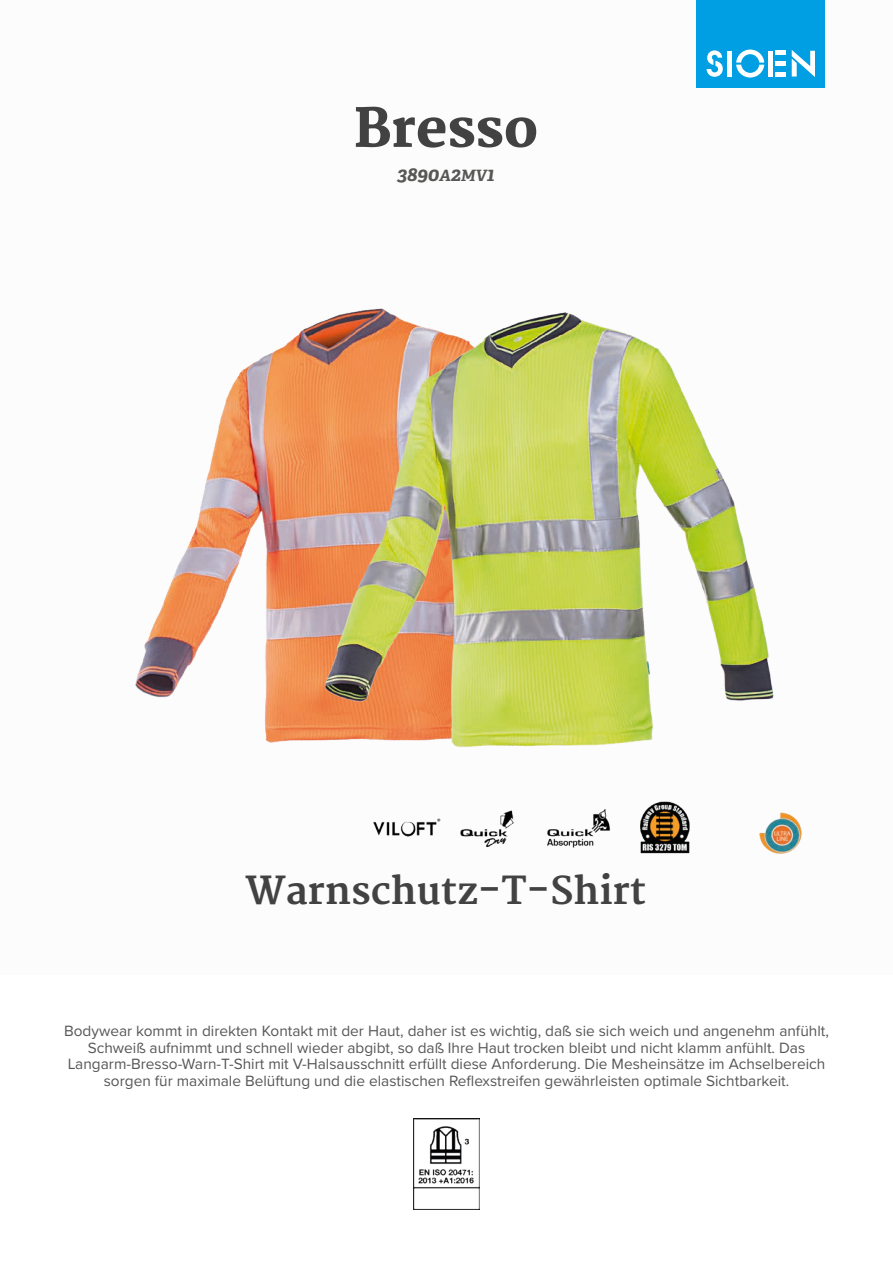
<style>
.page{position:relative;width:893px;height:1263px;background:#fff}
.page>*{position:absolute;margin:0;border:0;box-sizing:border-box;transform-origin:0 0}
.t1{font:800 52.5px "Merriweather";color:#424243}
.t2{font:700 37.5px "Merriweather";color:#424243}
.t3{font:italic 700 19.5px "Adelle PE";color:#575756}
.t4{font:15.45px/16.6px "Proxima Nova";color:#575756;text-align:center}
.s1{font-size:15.6px}
</style>
<div class="page">
<div style="left:697px;top:0;width:128px;height:88px;background:#009fe3"></div>
<svg style="left:707px;top:50px;width:16px;height:27px"></svg>
<svg style="left:736px;top:50px;width:28px;height:28px"></svg>
<div style="left:727px;top:51px;width:5px;height:26px;background:#fff"></div>
<div style="left:768px;top:51px;width:5px;height:26px;background:#fff"></div>
<div style="left:775px;top:72px;width:11px;height:5px;background:#fff"></div>
<div style="left:775px;top:61px;width:11px;height:5px;background:#fff"></div>
<hr style="left:775px;top:51px;width:11px;height:4px;background:#fff">
<svg style="left:792px;top:50px;width:23px;height:27px"></svg>
<img style="left:783px;top:812px;width:19px;height:42px">
<img style="left:413px;top:1118px;width:67px;height:92px">
<img style="left:135px;top:335px;width:163px;height:408px">
<img style="left:298px;top:308px;width:485px;height:546px">
<h1 class="t1" style="left:354px;top:98px;width:186px">Bresso</h1>
<p class="t3" style="left:397px;top:160px;width:99px">3890<span class="s1">A</span>2<span class="s1">MV</span>1</p>
<h2 class="t2" style="left:245px;top:869px;width:402px">Warnschutz-T-Shirt</h2>
<p class="t4" style="left:64px;top:1022px;width:766px">Bodywear kommt in direkten Kontakt mit der Haut, daher ist es wichtig, daß sie sich weich und angenehm anfühlt, Schweiß aufnimmt und schnell wieder abgibt, so daß Ihre Haut trocken bleibt und nicht klamm anfühlt. Das Langarm-Bresso-Warn-T-Shirt mit V-Halsausschnitt erfüllt diese Anforderung. Die Mesheinsätze im Achselbereich sorgen für maximale Belüftung und die elastischen Reflexstreifen gewährleisten optimale Sichtbarkeit.</p>
</div>
